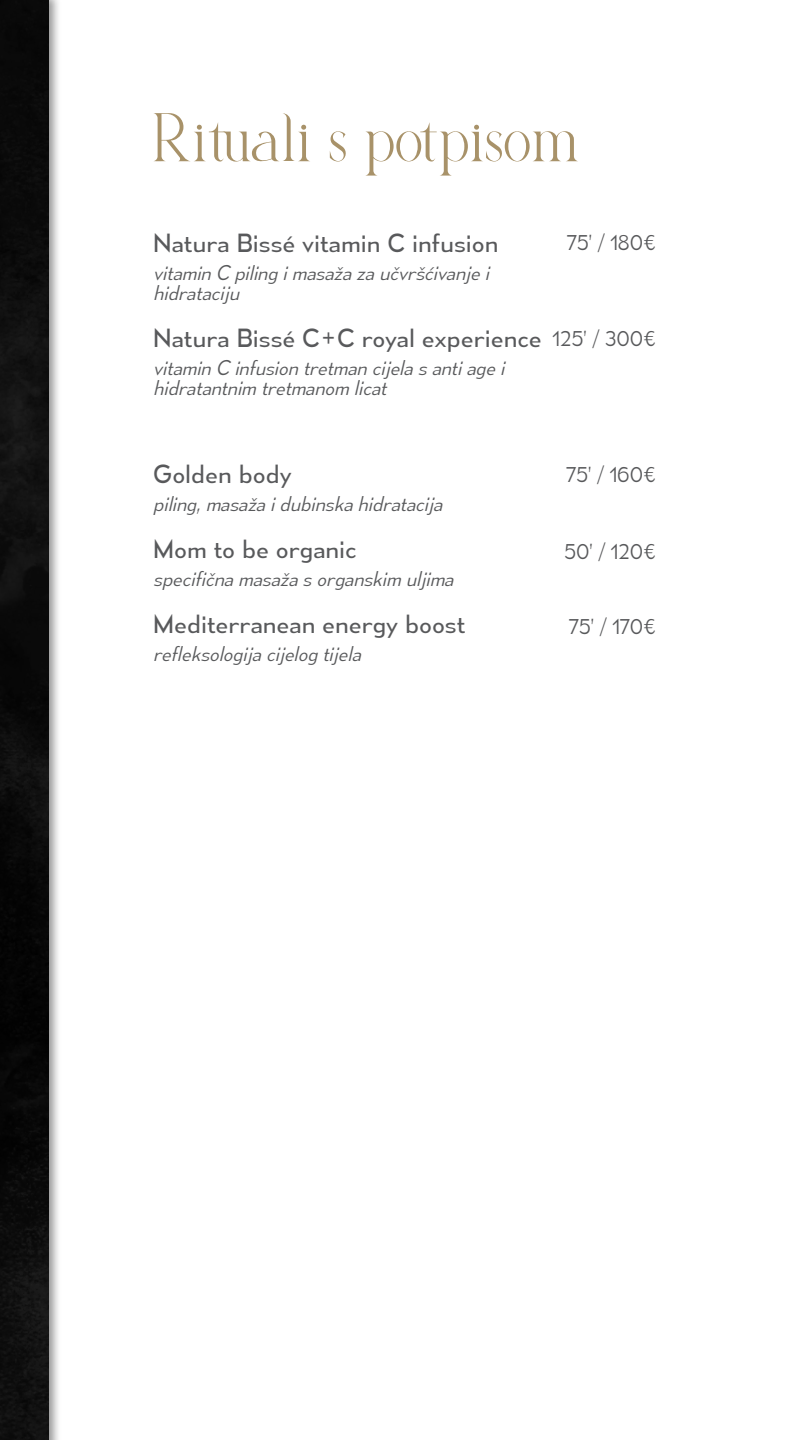
<style>
.page{position:relative;width:810px;height:1440px;background:#fff}
.page>*{position:absolute;margin:0;border:0;box-sizing:border-box;transform-origin:0 0}
.t1{font:55.5px "Balona";color:#a89269}
.t2{font:24px "Mesmerize Bk";color:#58595b}
.t3{font:italic 19.5px/20.2px "Mesmerize Lt";color:#58595b}
.t4{font:19.5px "Mesmerize Lt";color:#58595b}
</style>
<div class="page">
<div style="left:0;top:0;width:62px;height:1440px;background:#000;opacity:.42"></div>
<img style="left:0;top:0;width:49px;height:1440px">
<h1 class="t1" style="left:153px;top:99px;width:429px">Rituali s potpisom</h1>
<p class="t2" style="left:153px;top:228px;width:347px">Natura Bissé vitamin C infusion</p>
<p class="t3" style="left:153px;top:262px;width:337px">vitamin C piling i masaža za učvršćivanje i hidrataciju</p>
<p class="t2" style="left:153px;top:323px;width:390px">Natura Bissé C+C royal experience</p>
<p class="t3" style="left:153px;top:357px;width:353px">vitamin C infusion tretman cijela s anti age i hidratantnim tretmanom licat</p>
<p class="t4" style="left:567px;top:231px;width:91px">75’ / 180€</p>
<p class="t4" style="left:553px;top:327px;width:106px">125’ / 300€</p>
<p class="t2" style="left:153px;top:459px;width:140px">Golden body</p>
<p class="t3" style="left:153px;top:493px;width:290px">piling, masaža i dubinska hidratacija</p>
<p class="t2" style="left:153px;top:534px;width:205px">Mom to be organic</p>
<p class="t3" style="left:153px;top:568px;width:302px">specifična masaža s organskim uljima</p>
<p class="t2" style="left:153px;top:609px;width:313px">Mediterranean energy boost</p>
<p class="t3" style="left:153px;top:643px;width:209px">refleksologija cijelog tijela</p>
<p class="t4" style="left:566px;top:463px;width:92px">75’ / 160€</p>
<p class="t4" style="left:564px;top:539px;width:94px">50’ / 120€</p>
<p class="t4" style="left:569px;top:614px;width:89px">75’ / 170€</p>
</div>
